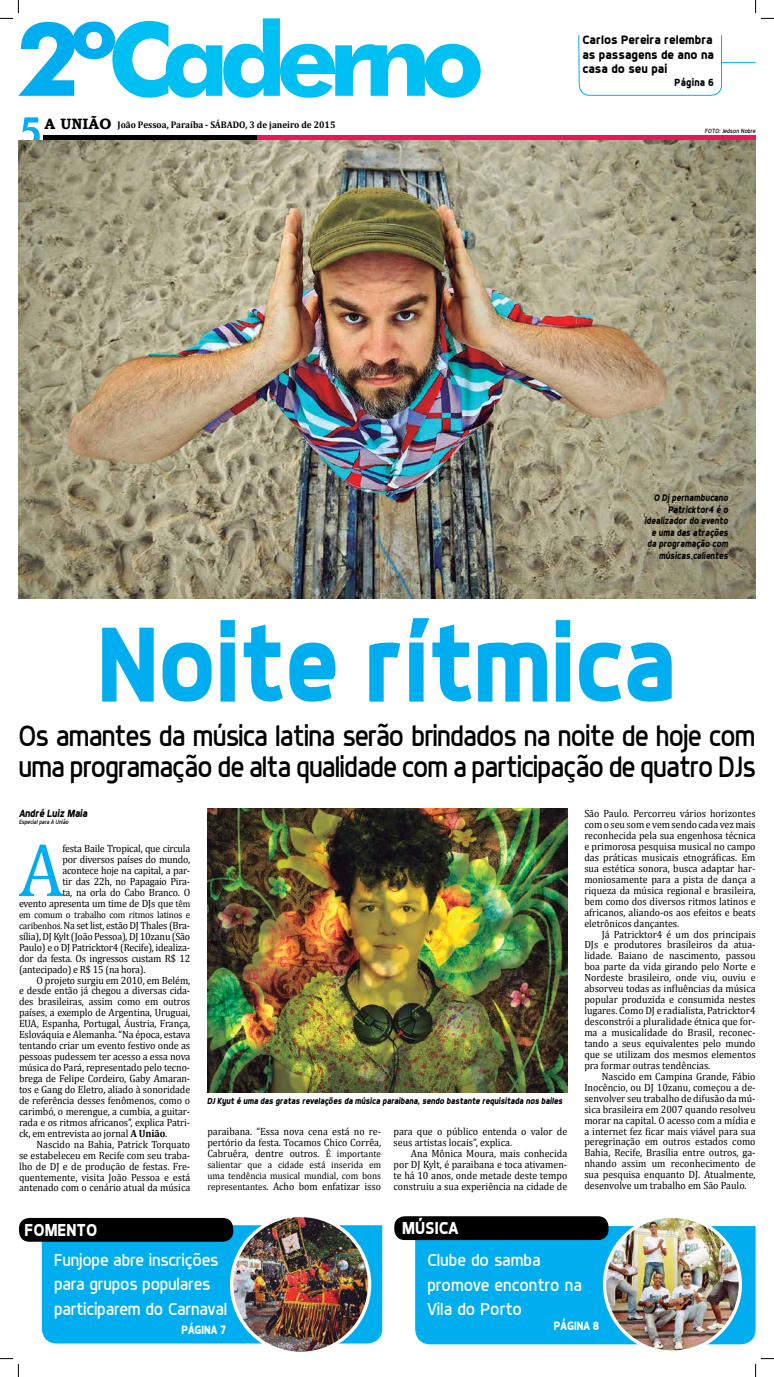
<style>
.page{position:relative;width:774px;height:1377px;background:#fff}
.page>*{position:absolute;margin:0;border:0;box-sizing:border-box;transform-origin:0 0}
.t1{font:700 106.75px "Dyno";letter-spacing:-.01em;color:#00aeef;scale:.95 1}
.t2{font:76.12px "Cambria";color:#00aeef;scale:.95 1}
.t3{font:29.75px/31.5px "Dyno";letter-spacing:-.03em;color:#000;scale:.95 1}
.t4{font:17.5px/24.5px "Dyno";letter-spacing:-.01em;color:#fff}
.t5{font:700 17.5px "Dyno";color:#fff;scale:.95 1}
.t6{font:700 14.96px "Bookman Old Style";color:#000}
.t7{font:700 12.25px/14.7px "Dyno";color:#000;text-align:justify}
.t8{font:700 12.25px "Dyno";color:#fff;scale:.9 1}
.t9{font:10.5px/10.9px "Cambria";color:#000;text-align:justify;scale:.95 1}
.t10{font:10.5px/10.9px "Cambria";letter-spacing:-.02em;color:#000;text-align:right;scale:.95 1}
.t11{font:italic 700 10.5px "Dyno";letter-spacing:-.01em;color:#000;scale:.95 1}
.t12{font:700 10.5px "Dyno";letter-spacing:.02em;color:#000;scale:.95 1}
.t13{font:italic 700 9.62px/11.5px "Dyno";color:#000;text-align:right;scale:.9 1}
.t14{font:9.62px/10.9px "Cambria";color:#000;scale:.95 1}
.t15{font:700 9.62px "Cambria";color:#000;scale:.95 1}
.t16{font:9.62px "Cambria";letter-spacing:-.02em;color:#000;scale:.95 1}
.t17{font:italic 700 8.75px "Dyno";letter-spacing:-.01em;color:#000;scale:.95 1}
.t18{font:italic 6.12px "Dyno";letter-spacing:-.01em;color:#000;scale:.95 1}
.t19{font:italic 6.12px "Dyno";letter-spacing:-.01em;color:#000}
.s1{font-size:9.62px}
.s2{font-weight:700}
</style>
<div class="page">
<div style="left:44px;top:136px;width:213px;height:5px;background:#000"></div>
<div style="left:257px;top:136px;width:498px;height:5px;background:#ed145b"></div>
<hr style="left:721px;top:62px;width:34px;height:1px;background:#00aeef">
<svg style="left:577px;top:35px;width:145px;height:106px"></svg>
<div style="left:42px;top:1225px;width:340px;height:118px;background:#00aeef"></div>
<div style="left:415px;top:1225px;width:340px;height:118px;background:#00aeef"></div>
<div style="left:19px;top:1217px;width:214px;height:24px;background:#000;border-radius:11px"></div>
<div style="left:394px;top:1215px;width:214px;height:24px;background:#000;border-radius:11px"></div>
<img style="left:604px;top:1216px;width:136px;height:135px;border-radius:68px">
<div style="left:602px;top:1214px;width:139px;height:139px;border:3px solid #fff;border-radius:50%"></div>
<img style="left:231px;top:1215px;width:138px;height:138px;border-radius:69px">
<div style="left:230px;top:1213px;width:141px;height:141px;border:3px solid #fff;border-radius:50%"></div>
<svg style="left:20px;top:116px;width:21px;height:25px"></svg>
<img style="left:207px;top:808px;width:360px;height:283px">
<img style="left:18px;top:141px;width:737px;height:457px">
<svg style="left:0;top:0;width:480px;height:98px"></svg>
<svg style="left:0;top:1358px;width:19px;height:18px"></svg>
<svg style="left:755px;top:0;width:18px;height:19px"></svg>
<svg style="left:755px;top:1358px;width:18px;height:18px"></svg>
<h3 class="t6" style="left:44px;top:113px;width:68px">A UNIÃO</h3>
<p class="t15" style="left:117px;top:118px;width:231px">João Pessoa, Paraíba - SÁBADO, 3 de janeiro de 2015</p>
<p class="t7" style="left:582px;top:32px;width:133px">Carlos Pereira relembra as passagens de ano na casa do seu pai</p>
<p class="t12" style="left:674px;top:76px;width:43px">Página 6</p>
<p class="t19" style="left:704px;top:127px;width:52px">FOTO: Jedson Nobre</p>
<p class="t13" style="left:644px;top:492px;width:95px">O Dj pernambucano<br>Patricktor4 é o idealizador do evento e uma das atrações da programação com músicas calientes</p>
<h1 class="t1" style="left:97px;top:599px;width:611px">Noite rítmica</h1>
<h3 class="t3" style="left:18px;top:719px;width:777px">Os amantes da música latina serão brindados na noite de hoje com uma programação de alta qualidade com a participação de quatro djs</h3>
<p class="t11" style="left:19px;top:806px;width:74px">André Luiz Maia</p>
<p class="t18" style="left:19px;top:818px;width:54px">Especial para A União</p>
<h2 class="t2" style="left:19px;top:825px;width:49px">A</h2>
<p class="t10" style="left:19px;top:843px;width:182px">festa Baile Tropical, que circula<br>por diversos países do mundo,<br>acontece hoje na capital, a par-<br>tir das 22h, no Papagaio Pira-<br>ta, na orla do Cabo Branco. O<br>evento apresenta um time de DJs que <span class="s1">têm</span></p>
<p class="t16" style="left:19px;top:908px;width:182px">em comum o trabalho com ritmos latinos e</p>
<p class="t9" style="left:19px;top:919px;width:182px"><span class="s1">caribenhos.</span> Na set list, estão DJ Thales (Bra&shy;sília), DJ Kylt (João Pessoa), DJ 10zanu (São Paulo) e o DJ Patricktor4 (Recife), idealiza&shy;dor da festa. Os ingressos custam R$ 12 (antecipado) e R$ 15 (na hora).</p>
<p class="t9" style="left:19px;top:974px;width:182px;text-indent:17px">O projeto surgiu em 2010, em Belém, e desde então já chegou a diversas cida&shy;des brasileiras, assim como em outros países, a exemplo de Argentina, Uruguai, EUA, Espanha, Portugal, <span class="s1">Á</span>ustria, França, Eslováquia e Alemanha. “Na época, estava tentando criar um evento festivo onde as pessoas pudessem ter acesso a essa nova música do Pará, representado pelo tecno&shy;brega de Felipe Cordeiro, Gaby Amaran&shy;tos e Gang do Eletro, aliado à sonoridade de referência desses fenômenos, como o carimbó, o merengue, a cumbia, a guitar&shy;rada e os ritmos africanos”, explica Patri&shy;ck, em entrevista ao jornal <span class="s2">A União</span>.</p>
<p class="t9" style="left:19px;top:1138px;width:182px;text-indent:17px">Nascido na Bahia, Patrick Torquato se estabeleceu em Recife com seu traba&shy;lho de DJ e de produção de festas. Fre&shy;quentemente, visita João Pessoa e está antenado com o cenário atual da música</p>
<h3 class="t5" style="left:25px;top:1218px;width:78px">FOMENTO</h3>
<p class="t17" style="left:207px;top:1095px;width:376px">DJ Kyut é uma das gratas revelações da música paraibana, sendo bastante requisitada nos bailes</p>
<p class="t9" style="left:207px;top:1126px;width:184px">paraibana. “Essa nova cena está no re&shy;pertório da festa. Tocamos Chico Corrêa, Cabruêra, dentre outros. <span class="s1">É importante</span></p>
<p class="t14" style="left:207px;top:1159px;width:184px">salientar que a cidade está inserida em uma tendência musical mundial, com bons</p>
<p class="t9" style="left:207px;top:1180px;width:184px"><span class="s1">representantes</span>. Acho bom enfatizar isso</p>
<p class="t9" style="left:393px;top:1126px;width:184px">para que o público entenda o valor de seus artistas locais”, explica.</p>
<p class="t9" style="left:393px;top:1147px;width:184px;text-indent:17px">Ana Mônica Moura, mais conhecida por DJ Kylt, é paraibana e toca ativamen&shy;te há 10 anos, onde metade deste tempo construiu a sua experiência na cidade de</p>
<h3 class="t5" style="left:402px;top:1217px;width:60px">MÚSICA</h3>
<p class="t9" style="left:584px;top:808px;width:182px">São Paulo. Percorreu vários horizontes com o seu som e vem sendo cada vez mais reconhecida pela sua engenhosa técnica e primorosa pesquisa musical no campo das práticas musicais etnográficas. Em sua estética sonora, busca adaptar har&shy;moniosamente para a pista de dança a riqueza da música regional e brasileira, bem como dos diversos ritmos latinos e africanos, aliando-os aos efeitos e beats eletrônicos dançantes.</p>
<p class="t9" style="left:584px;top:928px;width:182px;text-indent:17px">Já Patricktor4 é um dos principais DJs e produtores brasileiros da atua&shy;lidade. Baiano de nascimento, passou boa parte da vida girando pelo Norte e Nordeste brasileiro, onde viu, ouviu e absorveu todas as influências da música popular produzida e consumida nestes lugares. Como DJ e radialista, Patricktor4 desconstrói a pluralidade étnica que for&shy;ma a musicalidade do Brasil, reconec&shy;tando a seus equivalentes pelo mundo que se utilizam dos mesmos elementos pra formar outras tendências.</p>
<p class="t9" style="left:584px;top:1070px;width:182px;text-indent:17px">Nascido em Campina Grande, Fábio Inocêncio, ou DJ 10zanu, começou a de&shy;senvolver seu trabalho de difusão da mú&shy;sica brasileira em 2007 quando resolveu morar na capital. O acesso com a mídia e a internet fez ficar mais viável para sua peregrinação em outros estados como Bahia, Recife, Brasília entre outros, ga&shy;nhando assim um reconhecimento de sua pesquisa enquanto DJ. Atualmente, desenvolve um trabalho em São Paulo.</p>
<h3 class="t4" style="left:54px;top:1247px;width:175px">Funjope abre inscrições para grupos populares participarem do Carnaval</h3>
<p class="t8" style="left:181px;top:1321px;width:51px">PÁGINA 7</p>
<p class="t8" style="left:554px;top:1318px;width:52px">PÁGINA 8</p>
<h3 class="t4" style="left:427px;top:1247px;width:156px">Clube do samba promove encontro na<br>Vila do Porto</h3>
</div>
